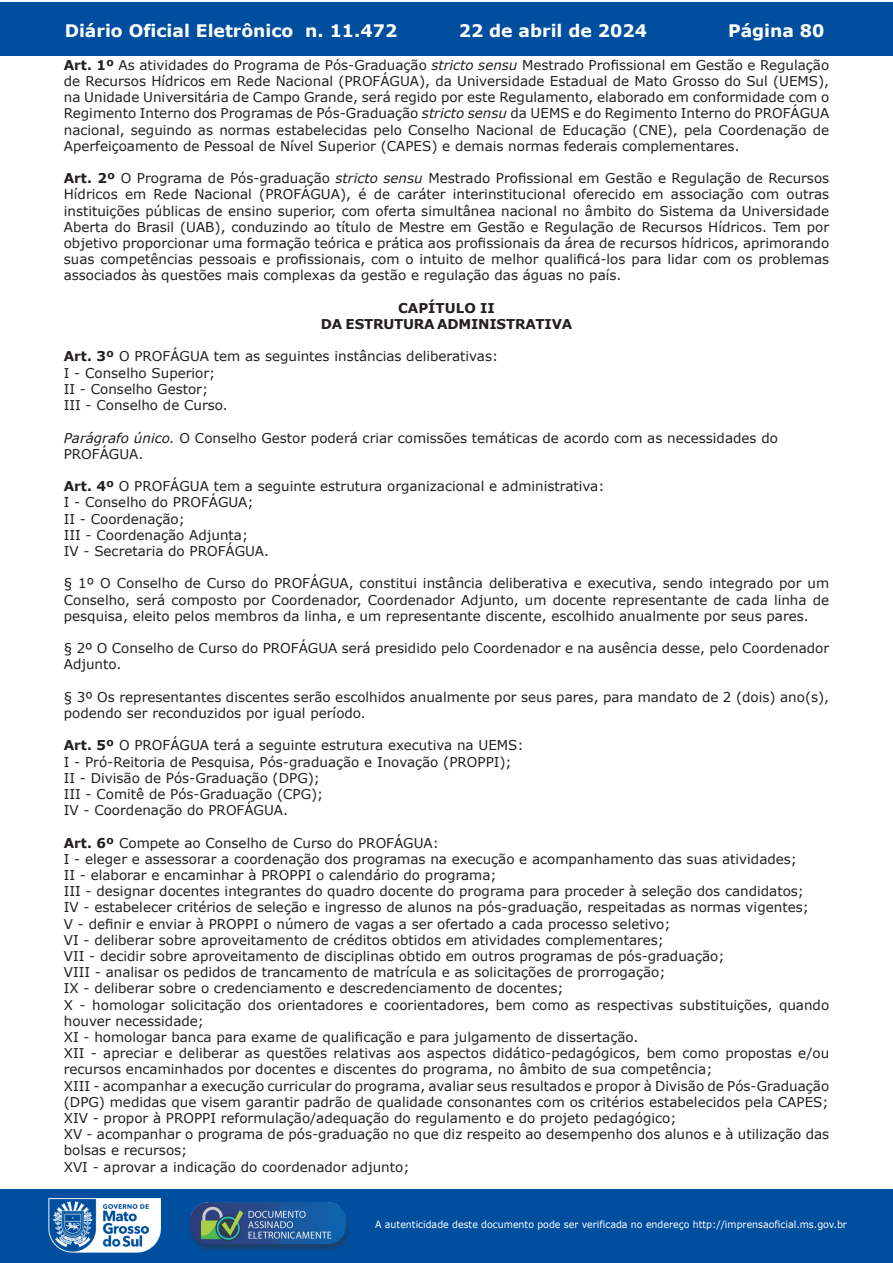
<style>
.page{position:relative;width:893px;height:1263px;background:#fff}
.page>*{position:absolute;margin:0;border:0;box-sizing:border-box;transform-origin:0 0}
.t1{font:700 17.25px "Verdana";color:#fff}
.t2{font:13.5px/16.2px "Verdana";color:#231f20}
.t3{font:700 13.5px/16.2px "Verdana";letter-spacing:-.015em;color:#231f20;text-align:center}
.t4{font:9.9px "Verdana";color:#fff;scale:.95 1}
.s1{font-weight:700}
.s2{font-style:italic}
</style>
<div class="page">
<div style="left:0;top:2px;width:893px;height:53px;background:#004f9f"></div>
<div style="left:1px;top:1189px;width:892px;height:74px;background:#004f9f"></div>
<img style="left:49px;top:1198px;width:111px;height:54px">
<img style="left:185px;top:1201px;width:168px;height:54px">
<p class="t1" style="left:65px;top:18px;width:334px">Diário Oficial Eletrônico n. 11.472</p>
<p class="t1" style="left:459px;top:18px;width:190px">22 de abril de 2024</p>
<p class="t1" style="left:728px;top:18px;width:98px">Página 80</p>
<p class="t2" style="left:64px;top:57px;width:767px;text-align:justify"><span class="s1">Art. 1º</span> As atividades do Programa de Pós-Graduação <span class="s2">stricto sensu</span> Mestrado Profissional em Gestão e Regulação de Recursos Hídricos em Rede Nacional (PROFÁGUA), da Universidade Estadual de Mato Grosso do Sul (UEMS), na Unidade Universitária de Campo Grande, será regido por este Regulamento, elaborado em conformidade com o Regimento Interno dos Programas de Pós-Graduação <span class="s2">stricto sensu</span> da UEMS e do Regimento Interno do PROFÁGUA nacional, seguindo as normas estabelecidas pelo Conselho Nacional de Educação (CNE), pela Coordenação de Aperfeiçoamento de Pessoal de Nível Superior (CAPES) e demais normas federais complementares.</p>
<p class="t2" style="left:64px;top:170px;width:767px;text-align:justify"><span class="s1">Art. 2º</span> O Programa de Pós-graduação <span class="s2">stricto sensu</span> Mestrado Profissional em Gestão e Regulação de Recursos Hídricos em Rede Nacional (PROFÁGUA), é de caráter interinstitucional oferecido em associação com outras instituições públicas de ensino superior, com oferta simultânea nacional no âmbito do Sistema da Universidade Aberta do Brasil (UAB), conduzindo ao título de Mestre em Gestão e Regulação de Recursos Hídricos. Tem por objetivo proporcionar uma formação teórica e prática aos profissionais da área de recursos hídricos, aprimorando suas competências pessoais e profissionais, com o intuito de melhor qualificá-los para lidar com os problemas associados às questões mais complexas da gestão e regulação das águas no país.</p>
<p class="t3" style="left:321px;top:300px;width:253px">CAPÍTULO II<br>DA ESTRUTURA ADMINISTRATIVA</p>
<p class="t2" style="left:64px;top:348px;width:436px"><span class="s1">Art. 3º</span> O PROFÁGUA tem as seguintes instâncias deliberativas:<br>I - Conselho Superior;<br>II - Conselho Gestor;<br>III - Conselho de Curso.</p>
<p class="t2" style="left:64px;top:429px;width:716px"><span class="s2">Parágrafo único.</span> O Conselho Gestor poderá criar comissões temáticas de acordo com as necessidades do<br>PROFÁGUA.</p>
<p class="t2" style="left:64px;top:478px;width:542px"><span class="s1">Art. 4º</span> O PROFÁGUA tem a seguinte estrutura organizacional e administrativa:<br>I - Conselho do PROFÁGUA;<br>II - Coordenação;<br>III - Coordenação Adjunta;<br>IV - Secretaria do PROFÁGUA.</p>
<p class="t2" style="left:64px;top:575px;width:767px;text-align:justify">§ 1º O Conselho de Curso do PROFÁGUA, constitui instância deliberativa e executiva, sendo integrado por um Conselho, será composto por Coordenador, Coordenador Adjunto, um docente representante de cada linha de pesquisa, eleito pelos membros da linha, e um representante discente, escolhido anualmente por seus pares.</p>
<p class="t2" style="left:64px;top:640px;width:767px">§ 2º O Conselho de Curso do PROFÁGUA será presidido pelo Coordenador e na ausência desse, pelo Coordenador<br>Adjunto.</p>
<p class="t2" style="left:64px;top:689px;width:767px">§ 3º Os representantes discentes serão escolhidos anualmente por seus pares, para mandato de 2 (dois) ano(s), podendo ser reconduzidos por igual período.</p>
<p class="t2" style="left:64px;top:737px;width:461px"><span class="s1">Art. 5º</span> O PROFÁGUA terá a seguinte estrutura executiva na UEMS:<br>I - Pró-Reitoria de Pesquisa, Pós-graduação e Inovação (PROPPI); II - Divisão de Pós-Graduação (DPG);<br>III - Comitê de Pós-Graduação (CPG);<br>IV - Coordenação do PROFÁGUA.</p>
<p class="t2" style="left:64px;top:834px;width:767px"><span class="s1">Art. 6º</span> Compete ao Conselho de Curso do PROFÁGUA:<br>I - eleger e assessorar a coordenação dos programas na execução e acompanhamento das suas atividades;<br>II - elaborar e encaminhar à PROPPI o calendário do programa;<br>III - designar docentes integrantes do quadro docente do programa para proceder à seleção dos candidatos;<br>IV - estabelecer critérios de seleção e ingresso de alunos na pós-graduação, respeitadas as normas vigentes;<br>V - definir e enviar à PROPPI o número de vagas a ser ofertado a cada processo seletivo;<br>VI - deliberar sobre aproveitamento de créditos obtidos em atividades complementares;<br>VII - decidir sobre aproveitamento de disciplinas obtido em outros programas de pós-graduação;<br>VIII - analisar os pedidos de trancamento de matrícula e as solicitações de prorrogação;<br>IX - deliberar sobre o credenciamento e descredenciamento de docentes;<br>X - homologar solicitação dos orientadores e coorientadores, bem como as respectivas substituições, quando houver necessidade;<br>XI - homologar banca para exame de qualificação e para julgamento de dissertação.<br>XII - apreciar e deliberar as questões relativas aos aspectos didático-pedagógicos, bem como propostas e/ou recursos encaminhados por docentes e discentes do programa, no âmbito de sua competência;<br>XIII - acompanhar a execução curricular do programa, avaliar seus resultados e propor à Divisão de Pós-Graduação (DPG) medidas que visem garantir padrão de qualidade consonantes com os critérios estabelecidos pela CAPES; XIV - propor à PROPPI reformulação/adequação do regulamento e do projeto pedagógico;<br>XV - acompanhar o programa de pós-graduação no que diz respeito ao desempenho dos alunos e à utilização das bolsas e recursos;<br>XVI - aprovar a indicação do coordenador adjunto;</p>
<p class="t4" style="left:375px;top:1218px;width:498px">A autenticidade deste documento pode ser verificada no endereço http://imprensaoficial.ms.gov.br</p>
</div>
